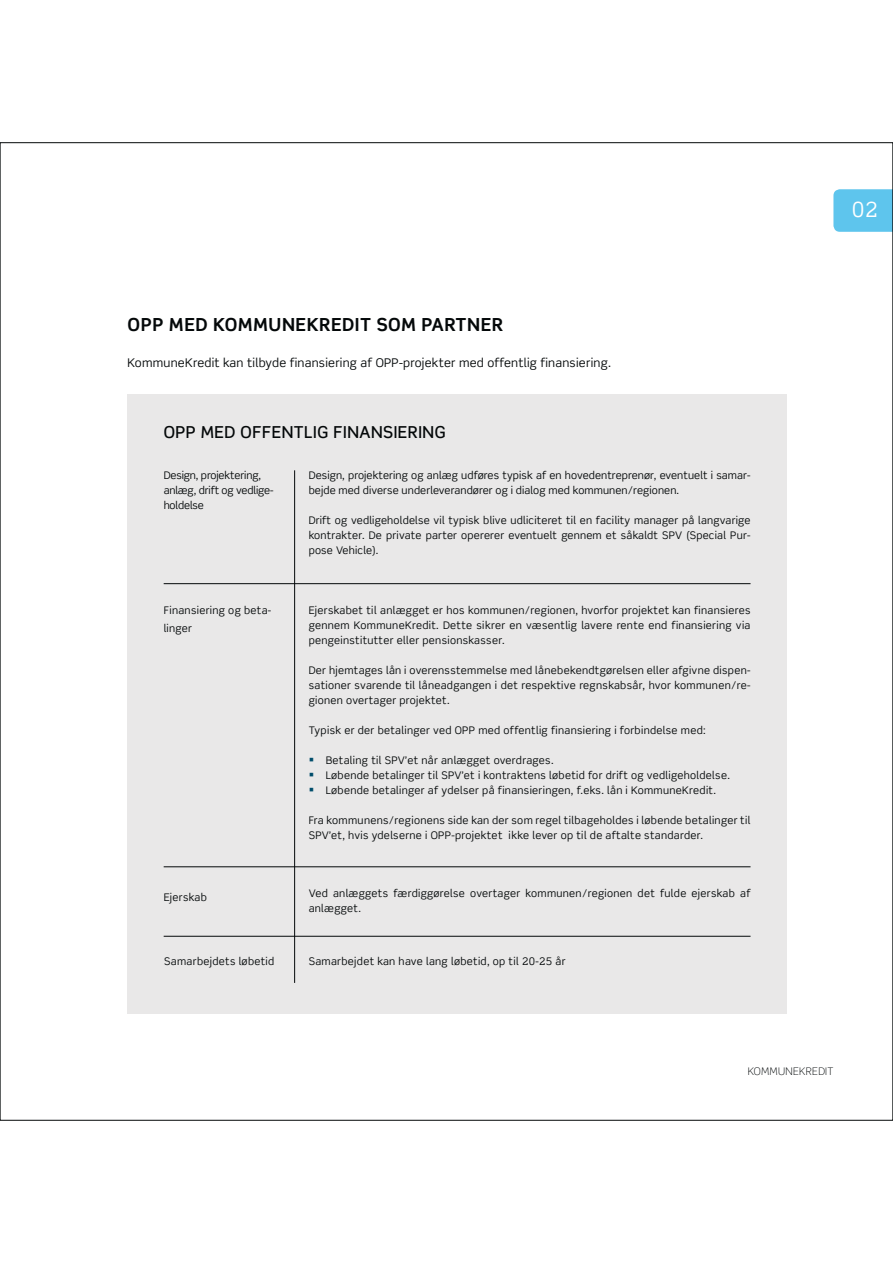
<style>
.page{position:relative;width:893px;height:1263px;background:#fff}
.page>*{position:absolute;margin:0;border:0;box-sizing:border-box;transform-origin:0 0}
.t1{font:21px "Scene Std";color:#fff}
.t2{font:700 18px "Scene Std";letter-spacing:.03em;color:#040809}
.t3{font:500 16.5px "Scene Std";letter-spacing:.03em;color:#040809}
.t4{font:12px "Scene Std";letter-spacing:.02em;color:#040809}
.t5{font:10.5px/15px "Scene Std";letter-spacing:.03em;color:#040809}
.t6{font:10.5px/15px "Scene Std";letter-spacing:.01em;color:#040809}
.t7{font:10.5px/15px "Scene Std";letter-spacing:-.01em;color:#040809}
.t8{font:300 10.5px "Scene Std";letter-spacing:.03em;color:#040809}
</style>
<div class="page">
<div style="left:128px;top:394px;width:659px;height:620px;background:#e9e8e8"></div>
<hr style="left:294px;top:470px;width:1px;height:513px;background:#040809">
<div style="left:833px;top:189px;width:58px;height:43px;background:#5ec5ed"></div>
<hr style="left:164px;top:583px;width:586px;height:1px;background:#040809">
<hr style="left:164px;top:867px;width:586px;height:1px;background:#040809">
<hr style="left:164px;top:936px;width:586px;height:1px;background:#040809">
<h2 class="t2" style="left:128px;top:314px;width:377px">OPP MED KOMMUNEKREDIT SOM PARTNER</h2>
<p class="t4" style="left:128px;top:357px;width:485px">KommuneKredit kan tilbyde finansiering af OPP-projekter med offentlig finansiering.</p>
<h3 class="t3" style="left:164px;top:422px;width:283px">OPP MED OFFENTLIG FINANSIERING</h3>
<p class="t7" style="left:164px;top:468px;width:111px">Design, projektering, anlæg, drift og vedlige&shy;holdelse</p>
<p class="t6" style="left:309px;top:468px;width:443px">Design, projektering og anlæg udføres typisk af en hovedentreprenør, eventuelt i samar&shy;bejde med diverse underleverandører og i dialog med kommunen/regionen.</p>
<p class="t5" style="left:309px;top:513px;width:443px;text-align:justify">Drift og vedligeholdelse vil typisk blive udliciteret til en facility manager på langvarige kontrakter. De private parter opererer eventuelt gennem et såkaldt SPV (Special Pur&shy;pose Vehicle).</p>
<p class="t5" style="left:164px;top:602px;width:109px;line-height:18px">Finansiering og beta&shy;linger</p>
<p class="t5" style="left:309px;top:603px;width:443px;text-align:justify">Ejerskabet til anlægget er hos kommunen/regionen, hvorfor projektet kan finansieres gennem KommuneKredit. Dette sikrer en væsentlig lavere rente end finansiering via pengeinstitutter eller pensionskasser.</p>
<p class="t5" style="left:309px;top:663px;width:443px;text-align:justify">Der hjemtages lån i overensstemmelse med lånebekendtgørelsen eller afgivne dispen&shy;sationer svarende til låneadgangen i det respektive regnskabsår, hvor kommunen/re&shy;gionen overtager projektet.</p>
<p class="t5" style="left:309px;top:723px;width:398px">Typisk er der betalinger ved OPP med offentlig finansiering i forbindelse med:</p>
<p class="t5" style="left:326px;top:753px;width:406px">Betaling til SPV’et når anlægget overdrages.<br>Løbende betalinger til SPV’et i kontraktens løbetid for drift og vedligeholdelse.<br>Løbende betalinger af ydelser på finansieringen, f.eks. lån i KommuneKredit.</p>
<p class="t5" style="left:309px;top:813px;width:443px">Fra kommunens/regionens side kan der som regel tilbageholdes i løbende betalinger til<br>SPV’et, hvis ydelserne i OPP-projektet ikke lever op til de aftalte standarder.</p>
<p class="t5" style="left:164px;top:891px;width:45px">Ejerskab</p>
<p class="t5" style="left:309px;top:887px;width:443px">Ved anlæggets færdiggørelse overtager kommunen/regionen det fulde ejerskab af anlægget.</p>
<p class="t5" style="left:164px;top:955px;width:112px">Samarbejdets løbetid</p>
<p class="t5" style="left:309px;top:955px;width:258px">Samarbejdet kan have lang løbetid, op til 20-25 år</p>
<h1 class="t1" style="left:852px;top:200px;width:28px">02</h1>
<p class="t8" style="left:748px;top:1066px;width:87px">KOMMUNEKREDIT</p>
</div>
